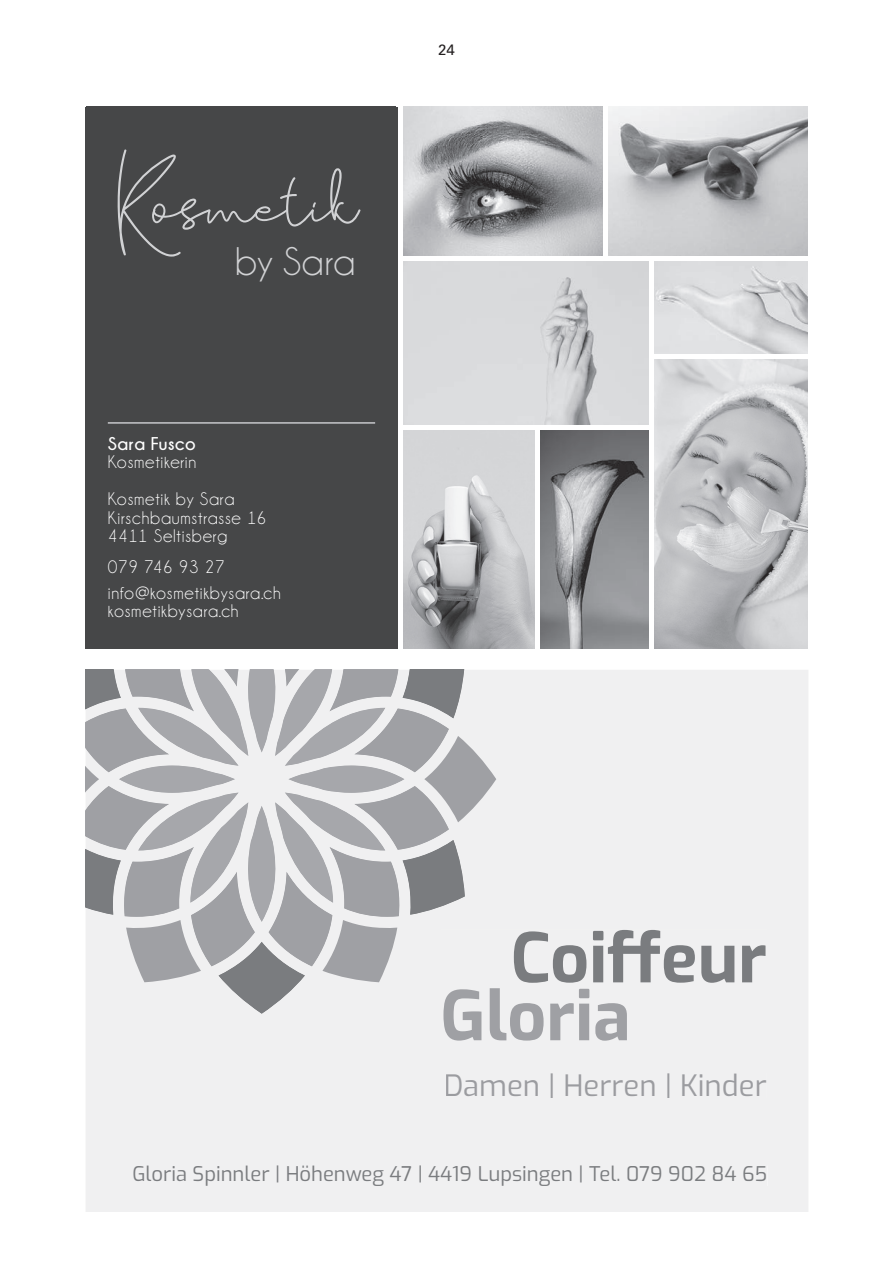
<style>
.page{position:relative;width:893px;height:1263px;background:#fff}
.page>*{position:absolute;margin:0;border:0;box-sizing:border-box;transform-origin:0 0}
.t1{font:700 68.25px "Exo";color:#7a7c7f}
.t2{font:700 68.25px "Exo";color:#a4a5a9}
.t3{font:40.35px "Champagne&Limousines";color:#d1d2d4}
.t4{font:29.4px "Exo";color:#9fa0a4}
.t5{font:20.25px "Exo";color:#7a7c7f}
.t6{font:18.45px/36.9px "Champagne&Limousines";letter-spacing:.04em;color:#fff}
.t7{font:700 18.45px "Champagne&Limousines";letter-spacing:.03em;color:#fff}
.t8{font:15px "Univers";color:#231f20}
</style>
<div class="page">
<div style="left:85px;top:107px;width:313px;height:541px;background:#464748"></div>
<img style="left:404px;top:106px;width:199px;height:150px">
<img style="left:609px;top:106px;width:199px;height:150px">
<img style="left:654px;top:262px;width:154px;height:92px">
<img style="left:404px;top:262px;width:244px;height:162px">
<img style="left:654px;top:360px;width:154px;height:288px">
<div style="left:86px;top:106px;width:310px;height:296px;background:#464748"></div>
<svg style="left:117px;top:149px;width:243px;height:108px"></svg>
<hr style="left:108px;top:422px;width:267px;height:2px;background:#bcbdc0">
<img style="left:404px;top:430px;width:131px;height:218px">
<img style="left:541px;top:430px;width:107px;height:218px">
<div style="left:86px;top:670px;width:722px;height:542px;background:#f0f0f1"></div>
<div style="left:440px;top:930px;width:327px;height:53px;background:#f0f0f1"></div>
<div style="left:443px;top:988px;width:184px;height:53px;background:#f0f0f1"></div>
<div style="left:446px;top:1073px;width:320px;height:25px;background:#f0f0f1"></div>
<div style="left:134px;top:1165px;width:633px;height:21px;background:#f0f0f1"></div>
<svg style="left:86px;top:670px;width:410px;height:344px"></svg>
<h2 class="t3" style="left:235px;top:241px;width:122px">by Sara</h2>
<p class="t7" style="left:108px;top:433px;width:89px">Sara Fusco</p>
<p class="t6" style="left:108px;top:444px;width:128px">Kosmetikerin<br>Kosmetik by Sara</p>
<p class="t6" style="left:108px;top:508px;width:160px;line-height:18.5px">Kirschbaumstrasse 16<br>4411 Seltisberg</p>
<p class="t6" style="left:108px;top:554px;width:174px;line-height:25.5px">079 746 93 27 info@kosmetikbysara.ch</p>
<p class="t6" style="left:108px;top:593px;width:132px">kosmetikbysara.ch</p>
<p class="t8" style="left:438px;top:40px;width:18px">24</p>
<h1 class="t1" style="left:511px;top:906px;width:258px">Coiffeur</h1>
<h1 class="t2" style="left:440px;top:964px;width:192px">Gloria</h1>
<h3 class="t4" style="left:444px;top:1063px;width:324px">Damen | Herren | Kinder</h3>
<p class="t5" style="left:132px;top:1159px;width:636px">Gloria Spinnler | Höhenweg 47 | 4419 Lupsingen | Tel. 079 902 84 65</p>
</div>
